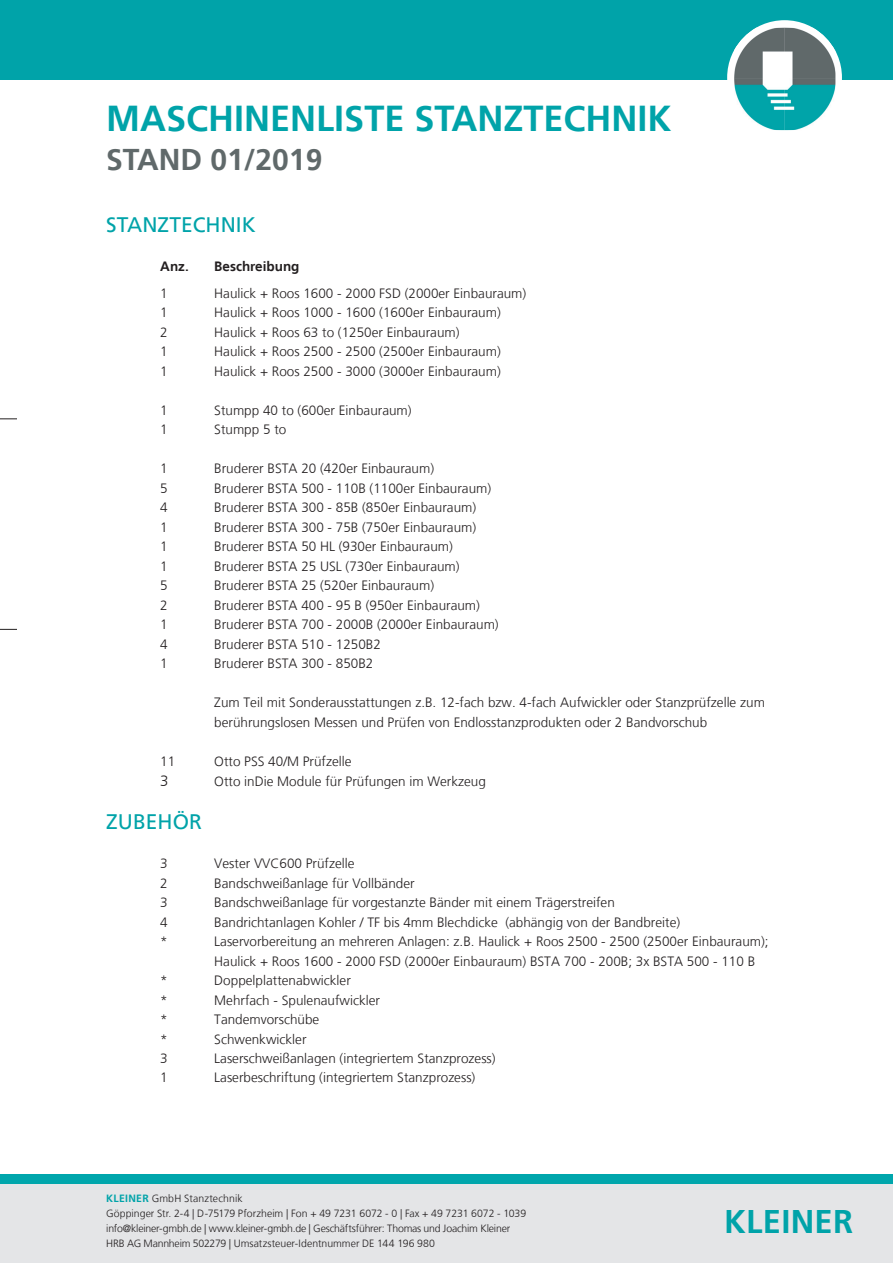
<style>
.page{position:relative;width:893px;height:1263px;background:#fff}
.page>*{position:absolute;margin:0;border:0;box-sizing:border-box;transform-origin:0 0}
.t1{font:700 36px "Frutiger LT";color:#00a3a9}
.t2{font:700 32.7px "Frutiger LT";letter-spacing:.01em;color:#00a3a9}
.t3{font:700 30px "Frutiger LT";color:#60696a}
.t4{font:21px "Frutiger LT";color:#00a3a9}
.t5{font:300 15px "Frutiger LT";color:#231f20}
.t6{font:300 13.5px/19.5px "Frutiger LT";color:#231f20}
.t7{font:700 13.5px "Frutiger LT";color:#231f20}
.t8{font:300 10.5px/15px "Frutiger LT";letter-spacing:-.01em;color:#231f20}
.s1{font-weight:700;color:#00a3a9}
</style>
<div class="page">
<div style="left:0;top:1182px;width:893px;height:81px;background:#e4e5e7"></div>
<div style="left:0;top:0;width:893px;height:80px;background:#00a3a9"></div>
<div style="left:727px;top:20px;width:115px;height:115px;background:#fff;border-radius:50%"></div>
<img style="left:734px;top:28px;width:101px;height:102px">
<svg style="left:0;top:418px;width:17px;height:1px"></svg>
<svg style="left:0;top:629px;width:17px;height:1px"></svg>
<div style="left:0;top:1175px;width:893px;height:7px;background:#00a6ac"></div>
<hr style="left:0;top:1182px;width:893px;height:1px;background:#00a6ab">
<h1 class="t1" style="left:106px;top:98px;width:567px">MASCHINENLISTE STANZTECHNIK</h1>
<h3 class="t3" style="left:106px;top:142px;width:218px">STAND 01/2019</h3>
<h3 class="t4" style="left:106px;top:212px;width:151px">STANZTECHNIK</h3>
<p class="t7" style="left:160px;top:258px;width:30px">Anz.</p>
<p class="t7" style="left:214px;top:258px;width:87px">Beschreibung</p>
<p class="t6" style="left:160px;top:284px;width:9px">1</p>
<p class="t6" style="left:214px;top:284px;width:313px">Haulick + Roos 1600 - 2000 FSD (2000er Einbauraum)</p>
<p class="t6" style="left:160px;top:303px;width:9px">1</p>
<p class="t6" style="left:214px;top:303px;width:288px">Haulick + Roos 1000 - 1600 (1600er Einbauraum)</p>
<p class="t6" style="left:160px;top:323px;width:9px">2</p>
<p class="t6" style="left:214px;top:323px;width:247px">Haulick + Roos 63 to (1250er Einbauraum)</p>
<p class="t6" style="left:160px;top:342px;width:9px">1</p>
<p class="t6" style="left:214px;top:342px;width:288px">Haulick + Roos 2500 - 2500 (2500er Einbauraum)</p>
<p class="t6" style="left:160px;top:362px;width:9px">1</p>
<p class="t6" style="left:214px;top:362px;width:288px">Haulick + Roos 2500 - 3000 (3000er Einbauraum)</p>
<p class="t6" style="left:160px;top:401px;width:9px">1</p>
<p class="t6" style="left:214px;top:401px;width:199px">Stumpp 40 to (600er Einbauraum)</p>
<p class="t6" style="left:160px;top:420px;width:9px">1</p>
<p class="t6" style="left:214px;top:420px;width:74px">Stumpp 5 to</p>
<p class="t6" style="left:160px;top:459px;width:9px">1</p>
<p class="t6" style="left:214px;top:459px;width:221px">Bruderer BSTA 20 (420er Einbauraum)</p>
<p class="t6" style="left:160px;top:479px;width:9px">5</p>
<p class="t6" style="left:214px;top:479px;width:278px">Bruderer BSTA 500 - 110B (1100er Einbauraum)</p>
<p class="t6" style="left:160px;top:498px;width:9px">4</p>
<p class="t6" style="left:214px;top:498px;width:263px">Bruderer BSTA 300 - 85B (850er Einbauraum)</p>
<p class="t6" style="left:160px;top:518px;width:9px">1</p>
<p class="t6" style="left:214px;top:518px;width:263px">Bruderer BSTA 300 - 75B (750er Einbauraum)</p>
<p class="t6" style="left:160px;top:537px;width:9px">1</p>
<p class="t6" style="left:214px;top:537px;width:240px">Bruderer BSTA 50 HL (930er Einbauraum)</p>
<p class="t6" style="left:160px;top:557px;width:9px">1</p>
<p class="t6" style="left:214px;top:557px;width:247px">Bruderer BSTA 25 USL (730er Einbauraum)</p>
<p class="t6" style="left:160px;top:576px;width:9px">5</p>
<p class="t6" style="left:214px;top:576px;width:221px">Bruderer BSTA 25 (520er Einbauraum)</p>
<p class="t6" style="left:160px;top:596px;width:9px">2</p>
<p class="t6" style="left:214px;top:596px;width:267px">Bruderer BSTA 400 - 95 B (950er Einbauraum)</p>
<p class="t6" style="left:160px;top:615px;width:9px">1</p>
<p class="t6" style="left:214px;top:615px;width:286px">Bruderer BSTA 700 - 2000B (2000er Einbauraum)</p>
<p class="t6" style="left:160px;top:635px;width:9px">4</p>
<p class="t6" style="left:214px;top:635px;width:168px">Bruderer BSTA 510 - 1250B2</p>
<p class="t6" style="left:160px;top:654px;width:9px">1</p>
<p class="t6" style="left:214px;top:654px;width:161px">Bruderer BSTA 300 - 850B2</p>
<p class="t6" style="left:214px;top:693px;width:552px">Zum Teil mit Sonderausstattungen z.B. 12-fach bzw. 4-fach Aufwickler oder Stanzprüfzelle zum berührungslosen Messen und Prüfen von Endlosstanzprodukten oder 2 Bandvorschub</p>
<p class="t6" style="left:160px;top:752px;width:17px">11</p>
<p class="t6" style="left:214px;top:752px;width:139px">Otto PSS 40/M Prüfzelle</p>
<p class="t5" style="left:160px;top:772px;width:10px">3</p>
<p class="t6" style="left:214px;top:771px;width:273px">Otto inDie Module für Prüfungen im Werkzeug</p>
<h3 class="t4" style="left:106px;top:809px;width:97px">ZUBEHÖR</h3>
<p class="t6" style="left:160px;top:854px;width:9px">3</p>
<p class="t6" style="left:214px;top:854px;width:142px">Vester VVC600 Prüfzelle</p>
<p class="t6" style="left:160px;top:873px;width:9px">2</p>
<p class="t6" style="left:214px;top:873px;width:202px">Bandschweißanlage für Vollbänder</p>
<p class="t6" style="left:160px;top:893px;width:9px">3</p>
<p class="t6" style="left:214px;top:893px;width:402px">Bandschweißanlage für vorgestanzte Bänder mit einem Trägerstreifen</p>
<p class="t6" style="left:160px;top:912px;width:9px">4</p>
<p class="t6" style="left:214px;top:912px;width:467px">Bandrichtanlagen Kohler / TF bis 4mm Blechdicke (abhängig von der Bandbreite)</p>
<p class="t6" style="left:160px;top:932px;width:9px">*</p>
<p class="t6" style="left:214px;top:932px;width:556px">Laservorbereitung an mehreren Anlagen: z.B. Haulick + Roos 2500 - 2500 (2500er Einbauraum);<br>Haulick + Roos 1600 - 2000 FSD (2000er Einbauraum) BSTA 700 - 200B; 3x BSTA 500 - 110 B</p>
<p class="t6" style="left:160px;top:971px;width:9px">*</p>
<p class="t6" style="left:214px;top:971px;width:138px">Doppelplattenabwickler</p>
<p class="t6" style="left:160px;top:990px;width:9px">*</p>
<p class="t6" style="left:214px;top:990px;width:167px">Mehrfach - Spulenaufwickler</p>
<p class="t6" style="left:160px;top:1010px;width:9px">*</p>
<p class="t6" style="left:214px;top:1010px;width:107px">Tandemvorschübe</p>
<p class="t6" style="left:160px;top:1029px;width:9px">*</p>
<p class="t6" style="left:214px;top:1029px;width:94px">Schwenkwickler</p>
<p class="t6" style="left:160px;top:1049px;width:9px">3</p>
<p class="t6" style="left:214px;top:1049px;width:283px">Laserschweißanlagen (integriertem Stanzprozess)</p>
<p class="t6" style="left:160px;top:1068px;width:9px">1</p>
<p class="t6" style="left:214px;top:1068px;width:262px">Laserbeschriftung (integriertem Stanzprozess)</p>
<p class="t8" style="left:106px;top:1191px;width:421px"><span class="s1">KLEINER</span> GmbH Stanztechnik<br>Göppinger Str. 2-4 | D-75179 Pforzheim | Fon + 49 7231 6072 - 0 | Fax + 49 7231 6072 - 1039 info@kleiner-gmbh.de | www.kleiner-gmbh.de | Geschäftsführer: Thomas und Joachim Kleiner HRB AG Mannheim 502279 | Umsatzsteuer-Identnummer DE 144 196 980</p>
<h2 class="t2" style="left:724px;top:1202px;width:130px">KLEINER</h2>
</div>
